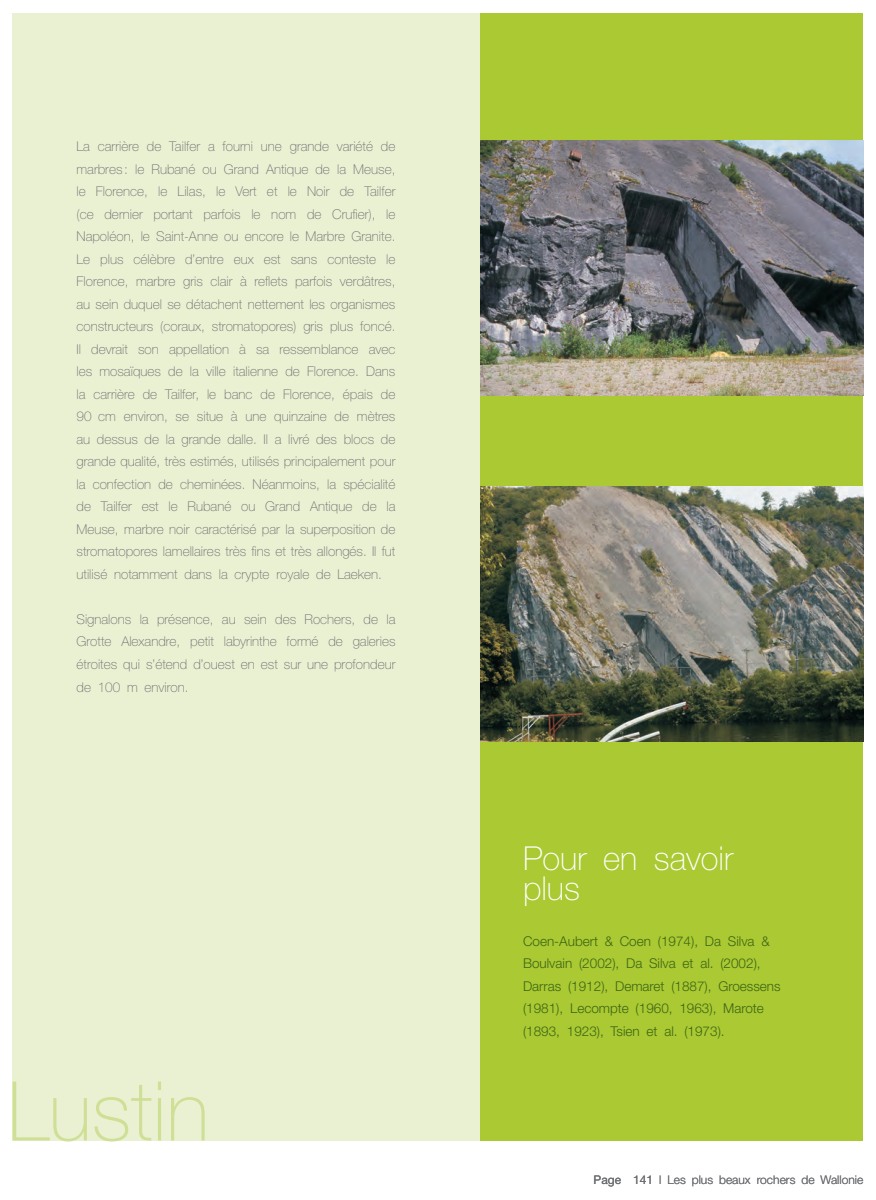
<style>
.page{position:relative;width:876px;height:1200px;background:#fff}
.page>*{position:absolute;margin:0;border:0;box-sizing:border-box;transform-origin:0 0}
.t1{font:100 82.5px "Helvetica Neue";color:#cfdf95}
.t2{font:100 33px/30px "Helvetica Neue";color:#fff}
.t3{font:100 13.5px/22.5px "Helvetica Neue";color:#6c6d70;text-align:justify}
.t4{font:300 13.5px/22.5px "Helvetica Neue";color:#3e6617}
.t5{font:300 12px "Helvetica Neue";color:#6c6d70}
.s1{font-weight:400}
</style>
<div class="page">
<div style="left:13px;top:13px;width:850px;height:1127px;background:#eaf1d2"></div>
<div style="left:480px;top:13px;width:383px;height:1127px;background:#aac932"></div>
<img style="left:480px;top:486px;width:383px;height:255px">
<img style="left:480px;top:140px;width:383px;height:255px">
<p class="t3" style="left:77px;top:135px;width:320px">La carrière de Tailfer a fourni une grande variété de marbres : le Rubané ou Grand Antique de la Meuse, le Florence, le Lilas, le Vert et le Noir de Tailfer (ce dernier portant parfois le nom de Crufier), le Napoléon, le Saint-Anne ou encore le Marbre Granite.<br>Le plus célèbre d’entre eux est sans conteste le Florence, marbre gris clair à reflets parfois verdâtres, au sein duquel se détachent nettement les organismes constructeurs (coraux, stromatopores) gris plus foncé.<br>Il devrait son appellation à sa ressemblance avec les mosaïques de la ville italienne de Florence. Dans la carrière de Tailfer, le banc de Florence, épais de 90 cm environ, se situe à une quinzaine de mètres au dessus de la grande dalle. Il a livré des blocs de grande qualité, très estimés, utilisés principalement pour la confection de cheminées. Néanmoins, la spécialité de Tailfer est le Rubané ou Grand Antique de la Meuse, marbre noir caractérisé par la superposition de stromatopores lamellaires très fins et très allongés. Il fut utilisé notamment dans la crypte royale de Laeken.</p>
<p class="t3" style="left:77px;top:607px;width:320px">Signalons la présence, au sein des Rochers, de la Grotte Alexandre, petit labyrinthe formé de galeries étroites qui s’étend d’ouest en est sur une profondeur de 100 m environ.</p>
<h1 class="t1" style="left:7px;top:1063px;width:203px">Lustin</h1>
<h2 class="t2" style="left:523px;top:843px;width:212px">Pour en savoir plus</h2>
<p class="t4" style="left:523px;top:928px;width:259px">Coen-Aubert &amp; Coen (1974), Da Silva &amp; Boulvain (2002), Da Silva et al. (2002), Darras (1912), Demaret (1887), Groessens (1981), Lecompte (1960, 1963), Marote (1893, 1923), Tsien et al. (1973).</p>
<p class="t5" style="left:594px;top:1171px;width:271px"><span class="s1">Page 141</span> l Les plus beaux rochers de Wallonie</p>
</div>
